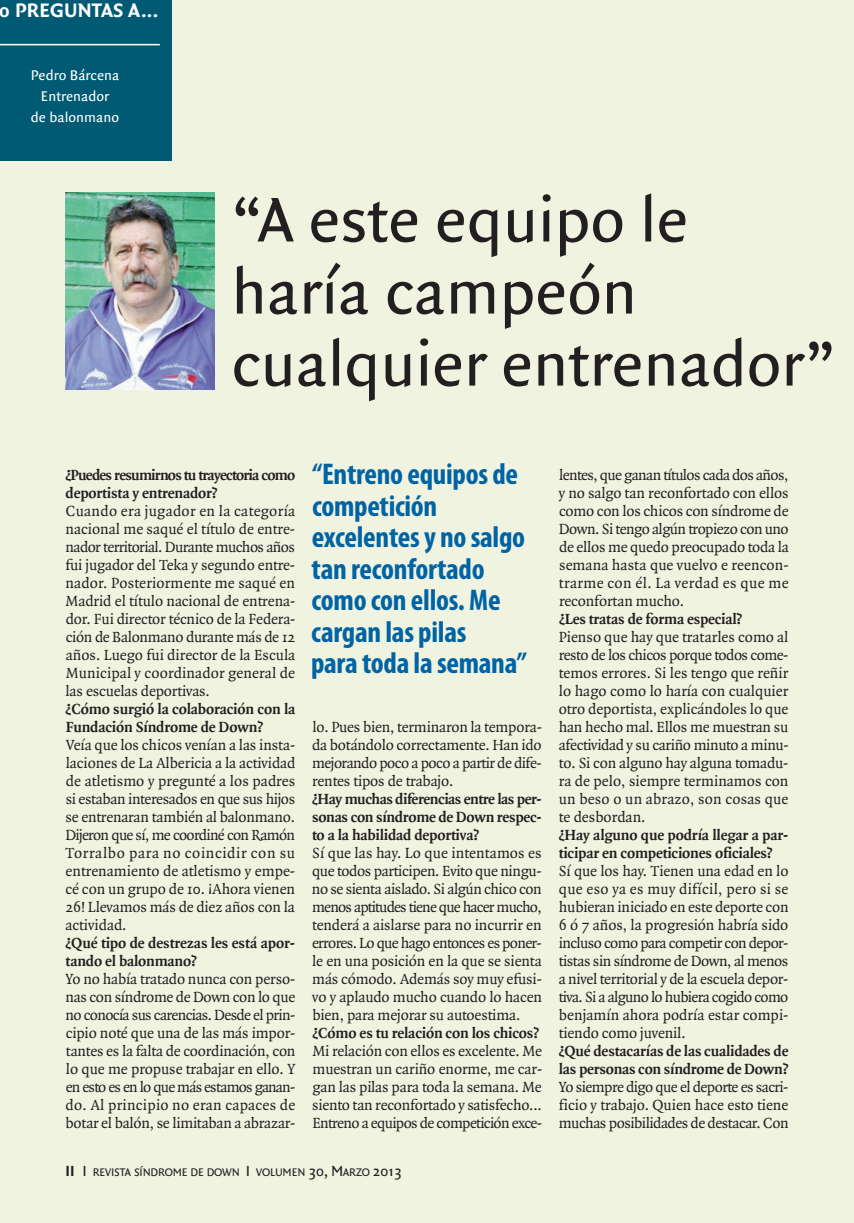
<style>
.page{position:relative;width:854px;height:1223px;background:#fff}
.page>*{position:absolute;margin:0;border:0;box-sizing:border-box;transform-origin:0 0}
.t1{font:67.5px/72px "Quadraat Sans";letter-spacing:-.005em;color:#231f20}
.t2{font:700 condensed 30px/31.5px "Myriad Pro";letter-spacing:-.01em;color:#0063a4}
.t3{font:700 21px "Quadraat Sans";color:#fff}
.t4{font:15.75px/18px "Quadraat";letter-spacing:-.01em;color:#231f20;text-align:justify}
.t5{font:700 15.75px/18px "Quadraat";letter-spacing:-.01em;color:#231f20}
.t6{font:700 15.75px/18px "Quadraat";letter-spacing:-.045em;color:#231f20}
.t7{font:15px/21px "Quadraat Sans";color:#fff;text-align:center}
.t8{font:11.85px "Quadraat Sans";letter-spacing:-.015em;color:#231f20}
.s1{font-weight:700;font-size:15.75px}
.s2{font-size:15.75px}
</style>
<div class="page">
<div style="left:0;top:0;width:854px;height:1222px;background:#f0f3e0"></div>
<img style="left:66px;top:192px;width:148px;height:198px">
<div style="left:0;top:0;width:172px;height:160px;background:#005a74"></div>
<hr style="left:0;top:44px;width:160px;height:1px;background:#fff">
<h3 class="t3" style="left:0;top:-2px;width:160px">0 PREGUNTAS A...</h3>
<p class="t7" style="left:31px;top:65px;width:90px">Pedro Bárcena<br>Entrenador<br>de balonmano</p>
<h1 class="t1" style="left:231px;top:182px;width:606px">“A este equipo le haría campeón cualquier entrenador”</h1>
<p class="t6" style="left:66px;top:465px;width:231px">¿Puedes resumirnos tu trayectoria como deportista y entrenador?</p>
<p class="t4" style="left:65px;top:501px;width:232px">Cuando era jugador en la categoría nacional me saqué el título de entre&shy;nador territorial. Durante muchos años fui jugador del Teka y segundo entre&shy;nador. Posteriormente me saqué en Madrid el título nacional de entrena&shy;dor. Fui director técnico de la Federa&shy;ción de Balonmano durante más de 12 años. Luego fui director de la Escula Municipal y coordinador general de las escuelas deportivas.</p>
<p class="t5" style="left:66px;top:699px;width:231px">¿Cómo surgió la colaboración con la<br>Fundación Síndrome de Down?</p>
<p class="t4" style="left:65px;top:735px;width:232px">Veía que los chicos venían a las insta&shy;laciones de La Albericia a la actividad de atletismo y pregunté a los padres si estaban interesados en que sus hijos se entrenaran también al balonmano.<br>Dijeron que sí, me coordiné con Ramón Torralbo para no coincidir con su entrenamiento de atletismo y empe&shy;cé con un grupo de 10. ¡Ahora vienen 26! Llevamos más de diez años con la actividad.</p>
<p class="t5" style="left:65px;top:933px;width:231px">¿Qué tipo de destrezas les está apor&shy;tando el balonmano?</p>
<p class="t4" style="left:66px;top:969px;width:231px">Yo no había tratado nunca con perso&shy;nas con síndrome de Down con lo que no conocía sus carencias. Desde el prin&shy;cipio noté que una de las más impor&shy;tantes es la falta de coordinación, con lo que me propuse trabajar en ello. Y en esto es en lo que más estamos ganan&shy;do. Al principio no eran capaces de botar el balón, se limitaban a abrazar-</p>
<h2 class="t2" style="left:311px;top:461px;width:217px">“Entreno equipos de competición excelentes y no salgo tan reconfortado como con ellos. Me cargan las pilas<br>para toda la semana”</h2>
<p class="t4" style="left:312px;top:717px;width:231px">lo. Pues bien, terminaron la tempora&shy;da botándolo correctamente. Han ido mejorando poco a poco a partir de dife&shy;rentes tipos de trabajo.</p>
<p class="t5" style="left:312px;top:789px;width:231px;text-align:justify">¿Hay muchas diferencias entre las per&shy;sonas con síndrome de Down respec&shy;to a la habilidad deportiva?</p>
<p class="t4" style="left:312px;top:843px;width:232px">Sí que las hay. Lo que intentamos es que todos participen. Evito que ningu&shy;no se sienta aislado. Si algún chico con menos aptitudes tiene que hacer mucho, tenderá a aislarse para no incurrir en errores. Lo que hago entonces es poner&shy;le en una posición en la que se sienta más cómodo. Además soy muy efusi&shy;vo y aplaudo mucho cuando lo hacen bien, para mejorar su autoestima.</p>
<p class="t5" style="left:312px;top:1023px;width:228px">¿Cómo es tu relación con los chicos?</p>
<p class="t4" style="left:312px;top:1041px;width:231px">Mi relación con ellos es excelente. Me muestran un cariño enorme, me car&shy;gan las pilas para toda la semana. Me siento tan reconfortado y satisfecho...<br>Entreno a equipos de competición exce-</p>
<p class="t8" style="left:66px;top:1164px;width:338px"><span class="s1">II</span> <span class="s2">I</span> REVISTA SÍNDROME DE DOWN <span class="s2">I</span> VOLUMEN <span class="s2">30, M</span>ARZO <span class="s2">2013</span></p>
<p class="t4" style="left:559px;top:465px;width:231px">lentes, que ganan títulos cada dos años, y no salgo tan reconfortado con ellos como con los chicos con síndrome de Down. Si tengo algún tropiezo con uno de ellos me quedo preocupado toda la semana hasta que vuelvo e reencon&shy;trarme con él. La verdad es que me reconfortan mucho.</p>
<p class="t5" style="left:559px;top:609px;width:185px">¿Les tratas de forma especial?</p>
<p class="t4" style="left:559px;top:627px;width:231px">Pienso que hay que tratarles como al resto de los chicos porque todos come&shy;temos errores. Si les tengo que reñir lo hago como lo haría con cualquier otro deportista, explicándoles lo que han hecho mal. Ellos me muestran su afectividad y su cariño minuto a minu&shy;to. Si con alguno hay alguna tomadu&shy;ra de pelo, siempre terminamos con un beso o un abrazo, son cosas que te desbordan.</p>
<p class="t5" style="left:559px;top:825px;width:231px">¿Hay alguno que podría llegar a par&shy;ticipar en competiciones oficiales?</p>
<p class="t4" style="left:559px;top:861px;width:231px">Sí que los hay. Tienen una edad en lo que eso ya es muy difícil, pero si se hubieran iniciado en este deporte con 6 ó 7 años, la progresión habría sido incluso como para competir con depor&shy;tistas sin síndrome de Down, al menos a nivel territorial y de la escuela depor&shy;tiva. Si a alguno lo hubiera cogido como benjamín ahora podría estar compi&shy;tiendo como juvenil.</p>
<p class="t5" style="left:559px;top:1041px;width:231px">¿Qué destacarías de las cualidades de las personas con síndrome de Down?</p>
<p class="t4" style="left:559px;top:1077px;width:231px">Yo siempre digo que el deporte es sacri&shy;ficio y trabajo. Quien hace esto tiene muchas posibilidades de destacar. Con</p>
</div>
